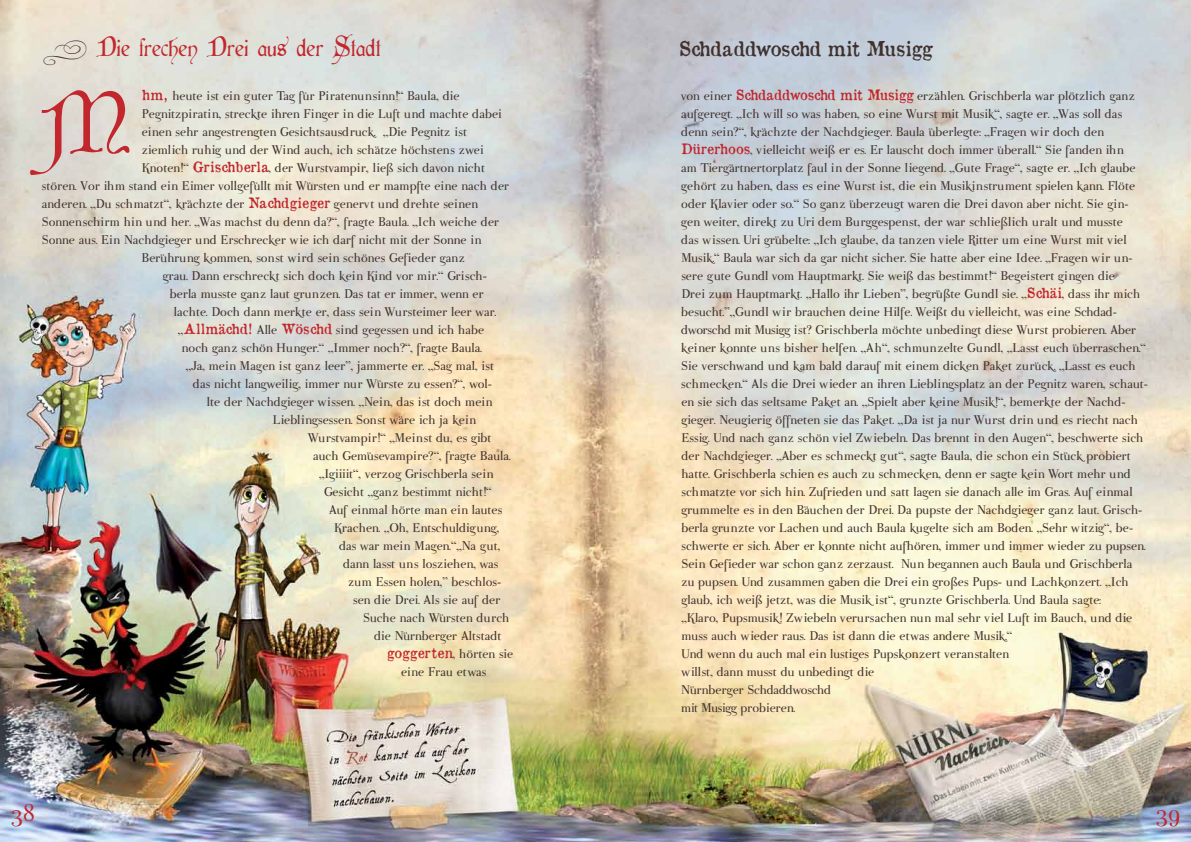
<style>
.page{position:relative;width:1191px;height:842px;background:#fff}
.page>*{position:absolute;margin:0;border:0;box-sizing:border-box;transform-origin:0 0}
.t1{font:80px "Cardinal";color:#c1272d}
.t2{font:26px "Cardinal";color:#c1272d}
.t3{font:24px "Parma Petit";color:#c1272d}
.t4{font:20px "Old Newspaper Types";letter-spacing:.005em;color:#40312d}
.t5{font:15px/18px "Parma Petit";color:#40312d}
.s1{font-family:"Old Newspaper Types";font-size:14px;color:#c1272d}
</style>
<div class="page">
<img style="left:0;top:0;width:1191px;height:842px">
<svg style="left:44px;top:40px;width:43px;height:25px"></svg>
<h2 class="t2" style="left:96px;top:31px;width:286px">Die frechen Drei aus der Stadt</h2>
<h3 class="t4" style="left:678px;top:36px;width:255px">Schdaddwoschd mit Musigg</h3>
<p class="t5" style="left:142px;top:87px;width:319px"><span class="s1">hm,</span> heute ist ein guter Tag für Piratenunsinn!“ Baula, die</p>
<p class="t5" style="left:142px;top:105px;width:361px">Pegnitzpiratin, streckte ihren Finger in die Luft und machte dabei</p>
<p class="t5" style="left:142px;top:123px;width:327px">einen sehr angestrengten Gesichtsausdruck. „Die Pegnitz ist</p>
<p class="t5" style="left:142px;top:141px;width:343px">ziemlich ruhig und der Wind auch, ich schätze höchstens zwei</p>
<p class="t5" style="left:142px;top:159px;width:345px">Knoten!“ <span class="s1">Grischberla</span>, der Wurstvampir, ließ sich davon nicht</p>
<p class="t5" style="left:42px;top:177px;width:469px">stören. Vor ihm stand ein Eimer vollgefüllt mit Würsten und er mampfte eine nach der</p>
<p class="t5" style="left:42px;top:195px;width:438px">anderen. „Du schmatzt“, krächzte der <span class="s1">Nachdgieger</span> genervt und drehte seinen</p>
<p class="t5" style="left:42px;top:213px;width:459px">Sonnenschirm hin und her. „Was machst du denn da?“, fragte Baula. „Ich weiche der</p>
<p class="t5" style="left:42px;top:231px;width:441px">Sonne aus. Ein Nachdgieger und Erschrecker wie ich darf nicht mit der Sonne in</p>
<p class="t5" style="left:142px;top:249px;width:325px">Berührung kommen, sonst wird sein schönes Gefieder ganz</p>
<p class="t5" style="left:163px;top:267px;width:326px">grau. Dann erschreckt sich doch kein Kind vor mir.“ Grisch-</p>
<p class="t5" style="left:170px;top:285px;width:315px">berla musste ganz laut grunzen. Das tat er immer, wenn er</p>
<p class="t5" style="left:174px;top:303px;width:324px">lachte. Doch dann merkte er, dass sein Wursteimer leer war.</p>
<p class="t5" style="left:178px;top:321px;width:308px">„<span class="s1">Allmächd!</span> Alle <span class="s1">Wöschd</span> sind gegessen und ich habe</p>
<p class="t5" style="left:182px;top:339px;width:301px">noch ganz schön Hunger.“ „Immer noch?“, fragte Baula.</p>
<p class="t5" style="left:186px;top:357px;width:310px">„Ja, mein Magen ist ganz leer”, jammerte er. „Sag mal, ist</p>
<p class="t5" style="left:193px;top:375px;width:301px">das nicht langweilig, immer nur Würste zu essen?“, wol-</p>
<p class="t5" style="left:207px;top:393px;width:287px">lte der Nachdgieger wissen. „Nein, das ist doch mein</p>
<p class="t5" style="left:273px;top:411px;width:205px">Lieblingsessen. Sonst wäre ich ja kein</p>
<p class="t5" style="left:308px;top:429px;width:185px">Wurstvampir!“ „Meinst du, es gibt</p>
<p class="t5" style="left:313px;top:447px;width:199px">auch Gemüsevampire?“, fragte Baula.</p>
<p class="t5" style="left:319px;top:465px;width:176px">„Igiiiit“, verzog Grischberla sein</p>
<p class="t5" style="left:324px;top:483px;width:169px">Gesicht „ganz bestimmt nicht!“</p>
<p class="t5" style="left:329px;top:501px;width:175px">Auf einmal hörte man ein lautes</p>
<p class="t5" style="left:334px;top:519px;width:167px">Krachen. „Oh, Entschuldigung,</p>
<p class="t5" style="left:339px;top:537px;width:163px">das war mein Magen.“„Na gut,</p>
<p class="t5" style="left:343px;top:555px;width:157px">dann lasst uns losziehen, was</p>
<p class="t5" style="left:348px;top:573px;width:155px">zum Essen holen,” beschlos-</p>
<p class="t5" style="left:353px;top:591px;width:149px">sen die Drei. Als sie auf der</p>
<p class="t5" style="left:363px;top:609px;width:148px">Suche nach Würsten durch</p>
<p class="t5" style="left:374px;top:627px;width:129px">die Nürnberger Altstadt</p>
<p class="t5" style="left:387px;top:645px;width:128px"><span class="s1">goggerten</span>, hörten sie</p>
<p class="t5" style="left:401px;top:663px;width:87px">eine Frau etwas</p>
<h1 class="t1" style="left:42px;top:73px;width:90px">M</h1>
<p class="t5" style="left:681px;top:87px;width:468px">von einer <span class="s1">Schdaddwoschd mit Musigg</span> erzählen. Grischberla war plötzlich ganz aufgeregt. „Ich will so was haben, so eine Wurst mit Musik“, sagte er. „Was soll das denn sein?“, krächzte der Nachdgieger. Baula überlegte: „Fragen wir doch den <span class="s1">Dürerhoos</span>, vielleicht weiß er es. Er lauscht doch immer überall.“ Sie fanden ihn<br>am Tiergärtnertorplatz faul in der Sonne liegend. „Gute Frage“, sagte er. „Ich glaube gehört zu haben, dass es eine Wurst ist, die ein Musikinstrument spielen kann. Flöte oder Klavier oder so.“ So ganz überzeugt waren die Drei davon aber nicht. Sie gin&shy;gen weiter, direkt zu Uri dem Burggespenst, der war schließlich uralt und musste<br>das wissen. Uri grübelte: „Ich glaube, da tanzen viele Ritter um eine Wurst mit viel Musik.“ Baula war sich da gar nicht sicher. Sie hatte aber eine Idee. „Fragen wir un&shy;sere gute Gundl vom Hauptmarkt. Sie weiß das bestimmt!“ Begeistert gingen die<br>Drei zum Hauptmarkt. „Hallo ihr Lieben”, begrüßte Gundl sie. „<span class="s1">Schäi</span>, dass ihr mich besucht.”„Gundl wir brauchen deine Hilfe. Weißt du vielleicht, was eine Schdad&shy;dworschd mit Musigg ist? Grischberla möchte unbedingt diese Wurst probieren. Aber keiner konnte uns bisher helfen. „Ah“, schmunzelte Gundl, „Lasst euch überraschen.“ Sie verschwand und kam bald darauf mit einem dicken Paket zurück. „Lasst es euch schmecken.“ Als die Drei wieder an ihren Lieblingsplatz an der Pegnitz waren, schaut&shy;en sie sich das seltsame Paket an. „Spielt aber keine Musik!“, bemerkte der Nachd&shy;gieger. Neugierig öffneten sie das Paket. „Da ist ja nur Wurst drin und es riecht nach Essig. Und nach ganz schön viel Zwiebeln. Das brennt in den Augen“, beschwerte sich der Nachdgieger. „Aber es schmeckt gut“, sagte Baula, die schon ein Stück probiert hatte. Grischberla schien es auch zu schmecken, denn er sagte kein Wort mehr und schmatzte vor sich hin. Zufrieden und satt lagen sie danach alle im Gras. Auf einmal grummelte es in den Bäuchen der Drei. Da pupste der Nachdgieger ganz laut. Grisch&shy;berla grunzte vor Lachen und auch Baula kugelte sich am Boden. „Sehr witzig“, be&shy;schwerte er sich. Aber er konnte nicht aufhören, immer und immer wieder zu pupsen.<br>Sein Gefieder war schon ganz zerzaust. Nun begannen auch Baula und Grischberla zu pupsen. Und zusammen gaben die Drei ein großes Pups- und Lachkonzert. „Ich glaub, ich weiß jetzt, was die Musik ist“, grunzte Grischberla. Und Baula sagte:<br>„Klaro, Pupsmusik! Zwiebeln verursachen nun mal sehr viel Luft im Bauch, und die muss auch wieder raus. Das ist dann die etwas andere Musik.“<br>Und wenn du auch mal ein lustiges Pupskonzert veranstalten<br>willst, dann musst du unbedingt die<br>Nürnberger Schdaddwoschd<br>mit Musigg probieren.</p>
<h3 class="t3" style="left:11px;top:800px;width:25px">38</h3>
<h3 class="t3" style="left:1156px;top:800px;width:25px">39</h3>
</div>
